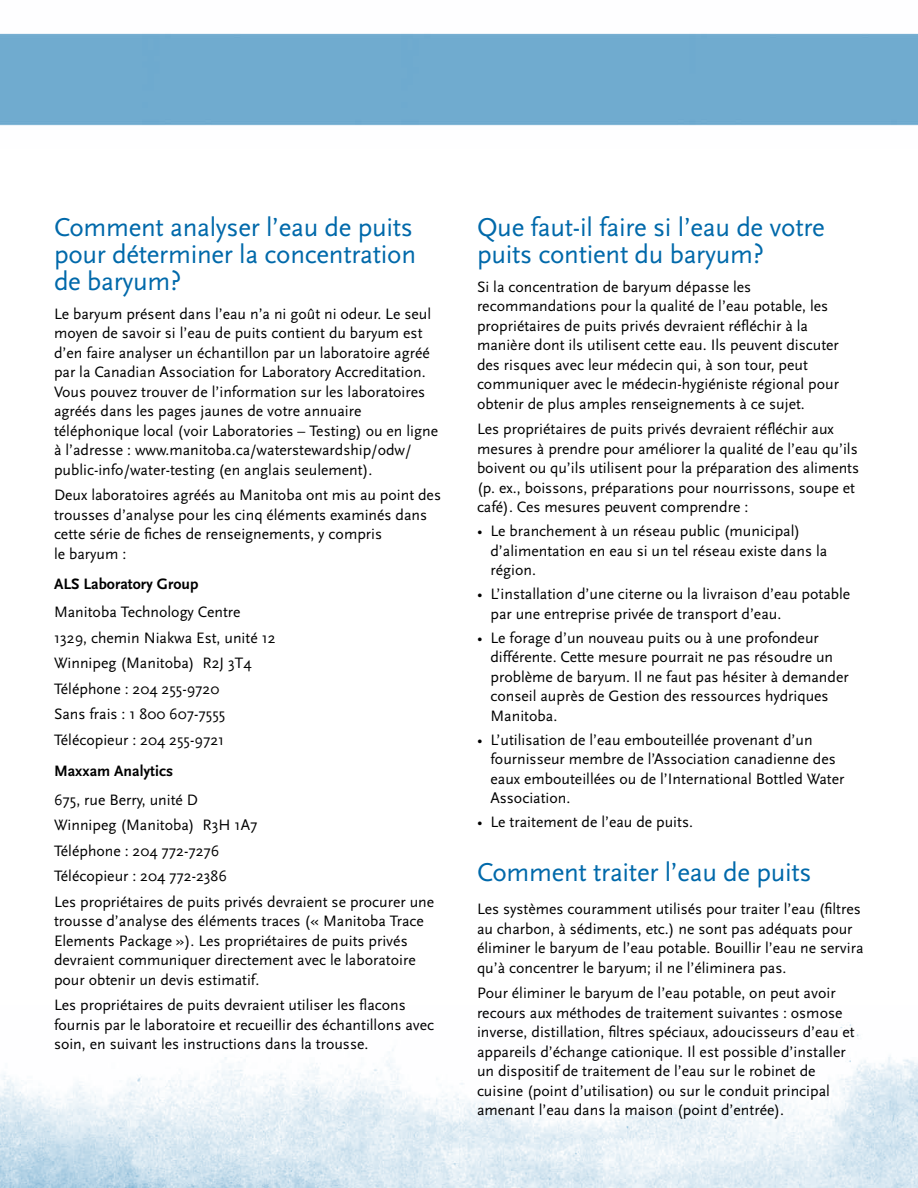
<style>
.page{position:relative;width:918px;height:1188px;background:#fff}
.page>*{position:absolute;margin:0;border:0;box-sizing:border-box;transform-origin:0 0}
.t1{font:27px/27px "Scala Sans";letter-spacing:-.01em;color:#0069aa;text-align:justify}
.t2{font:15.75px/19.5px "Scala Sans";color:#000}
.t3{font:700 15.75px "Scala Sans";color:#000}
</style>
<div class="page">
<img style="left:0;top:1006px;width:918px;height:182px">
<h1 class="t1" style="left:54px;top:214px;width:364px">Comment analyser l’eau de puits pour déterminer la concentration de baryum?</h1>
<p class="t2" style="left:54px;top:304px;width:386px">Le baryum présent dans l’eau n’a ni goût ni odeur. Le seul moyen de savoir si l’eau de puits contient du baryum est d’en faire analyser un échantillon par un laboratoire agréé par la Canadian Association for Laboratory Accreditation.<br>Vous pouvez trouver de l’information sur les laboratoires agréés dans les pages jaunes de votre annuaire téléphonique local (voir Laboratories – Testing) ou en ligne à l’adresse : www.manitoba.ca/waterstewardship/odw/ public-info/water-testing (en anglais seulement).</p>
<p class="t2" style="left:54px;top:486px;width:389px">Deux laboratoires agréés au Manitoba ont mis au point des trousses d’analyse pour les cinq éléments examinés dans cette série de fiches de renseignements, y compris<br>le baryum :</p>
<p class="t3" style="left:54px;top:575px;width:146px">ALS Laboratory Group</p>
<p class="t2" style="left:54px;top:600px;width:223px;line-height:25.5px">Manitoba Technology Centre<br>1329, chemin Niakwa Est, unité 12<br>Winnipeg (Manitoba) R2J 3T4<br>Téléphone : 204 255-9720<br>Sans frais : 1 800 607-7555<br>Télécopieur : 204 255-9721</p>
<p class="t3" style="left:54px;top:762px;width:121px">Maxxam Analytics</p>
<p class="t2" style="left:54px;top:787px;width:382px;line-height:25.5px">675, rue Berry, unité D<br>Winnipeg (Manitoba) R3H 1A7<br>Téléphone : 204 772-7276<br>Télécopieur : 204 772-2386<br>Les propriétaires de puits privés devraient se procurer une</p>
<p class="t2" style="left:54px;top:912px;width:371px">trousse d’analyse des éléments traces (« Manitoba Trace Elements Package »). Les propriétaires de puits privés devraient communiquer directement avec le laboratoire pour obtenir un devis estimatif.</p>
<p class="t2" style="left:54px;top:996px;width:382px">Les propriétaires de puits devraient utiliser les flacons fournis par le laboratoire et recueillir des échantillons avec soin, en suivant les instructions dans la trousse.</p>
<h1 class="t1" style="left:477px;top:214px;width:349px">Que faut-il faire si l’eau de votre puits contient du baryum?</h1>
<p class="t2" style="left:477px;top:277px;width:364px">Si la concentration de baryum dépasse les recommandations pour la qualité de l’eau potable, les propriétaires de puits privés devraient réfléchir à la manière dont ils utilisent cette eau. Ils peuvent discuter des risques avec leur médecin qui, à son tour, peut communiquer avec le médecin-hygiéniste régional pour obtenir de plus amples renseignements à ce sujet.</p>
<p class="t2" style="left:477px;top:420px;width:384px">Les propriétaires de puits privés devraient réfléchir aux mesures à prendre pour améliorer la qualité de l’eau qu’ils boivent ou qu’ils utilisent pour la préparation des aliments (p. ex., boissons, préparations pour nourrissons, soupe et café). Ces mesures peuvent comprendre :</p>
<p class="t2" style="left:490px;top:522px;width:338px;text-indent:-13px">• Le branchement à un réseau public (municipal) d’alimentation en eau si un tel réseau existe dans la région.</p>
<p class="t2" style="left:490px;top:585px;width:361px;text-indent:-13px">• L’installation d’une citerne ou la livraison d’eau potable par une entreprise privée de transport d’eau.</p>
<p class="t2" style="left:490px;top:628px;width:360px;text-indent:-13px">• Le forage d’un nouveau puits ou à une profondeur différente. Cette mesure pourrait ne pas résoudre un problème de baryum. Il ne faut pas hésiter à demander conseil auprès de Gestion des ressources hydriques Manitoba.</p>
<p class="t2" style="left:490px;top:730px;width:355px;text-indent:-13px">• L’utilisation de l’eau embouteillée provenant d’un fournisseur membre de l’Association canadienne des eaux embouteillées ou de l’International Bottled Water Association.</p>
<p class="t2" style="left:477px;top:813px;width:218px">• Le traitement de l’eau de puits.</p>
<h1 class="t1" style="left:477px;top:859px;width:336px">Comment traiter l’eau de puits</h1>
<p class="t2" style="left:477px;top:900px;width:388px">Les systèmes couramment utilisés pour traiter l’eau (filtres au charbon, à sédiments, etc.) ne sont pas adéquats pour éliminer le baryum de l’eau potable. Bouillir l’eau ne servira qu’à concentrer le baryum; il ne l’éliminera pas.</p>
<p class="t2" style="left:477px;top:984px;width:379px">Pour éliminer le baryum de l’eau potable, on peut avoir recours aux méthodes de traitement suivantes : osmose inverse, distillation, filtres spéciaux, adoucisseurs d’eau et appareils d’échange cationique. Il est possible d’installer un dispositif de traitement de l’eau sur le robinet de cuisine (point d’utilisation) ou sur le conduit principal amenant l’eau dans la maison (point d’entrée).</p>
</div>
